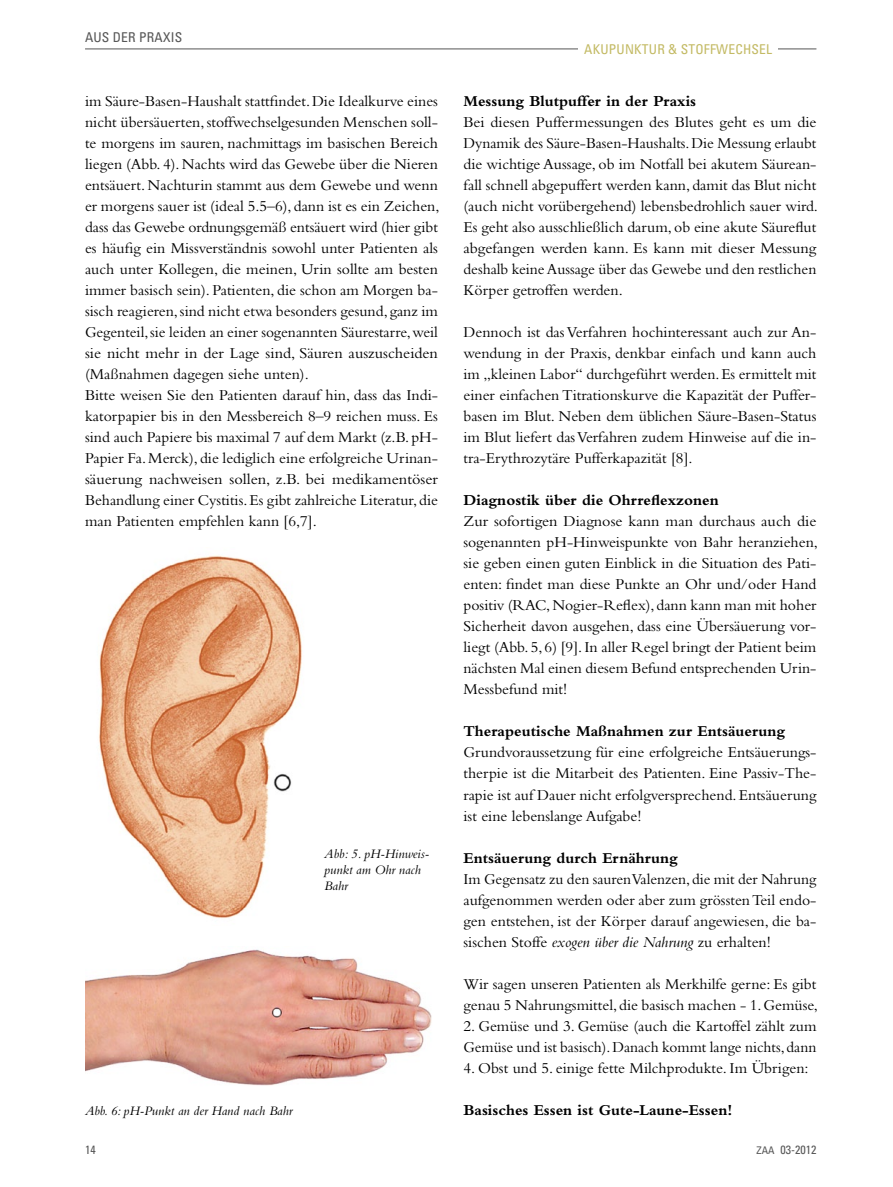
<style>
.page{position:relative;width:893px;height:1187px;background:#fff}
.page>*{position:absolute;margin:0;border:0;box-sizing:border-box;transform-origin:0 0}
.t1{font:15.75px/21px "Bembo";color:#000;text-align:justify}
.t2{font:700 15.75px "Bembo";color:#000}
.t3{font:italic 13.5px/16.2px "Bembo";color:#000}
.t4{font:condensed 13.5px "Univers LT";letter-spacing:.015em;color:#c3ba64}
.t5{font:condensed 13.5px "Univers LT";letter-spacing:.015em;color:#565656}
.t6{font:condensed 12px "Univers LT";color:#565656}
.s1{font-style:italic}
.s2{font-size:10.5px}
</style>
<div class="page">
<hr style="left:85px;top:49px;width:731px;height:1px;background:#565656">
<div style="left:578px;top:43px;width:200px;height:11px;background:#fff"></div>
<img style="left:99px;top:555px;width:203px;height:363px">
<img style="left:85px;top:949px;width:347px;height:137px">
<p class="t5" style="left:85px;top:28px;width:99px">AUS DER PRAXIS</p>
<p class="t4" style="left:584px;top:40px;width:189px">AKUPUNKTUR &amp; STOFFWECHSEL</p>
<p class="t1" style="left:85px;top:90px;width:356px;text-align:left">im Säure-Basen-Haushalt stattfindet. Die Idealkurve eines nicht übersäuerten, stoffwechselgesunden Menschen soll&shy;te morgens im sauren, nachmittags im basischen Bereich liegen (Abb. 4). Nachts wird das Gewebe über die Nieren entsäuert. Nachturin stammt aus dem Gewebe und wenn er morgens sauer ist (ideal 5.5–6), dann ist es ein Zeichen, dass das Gewebe ordnungsgemäß entsäuert wird (hier gibt es häufig ein Missverständnis sowohl unter Patienten als auch unter Kollegen, die meinen, Urin sollte am besten immer basisch sein). Patienten, die schon am Morgen ba&shy;sisch reagieren, sind nicht etwa besonders gesund, ganz im Gegenteil, sie leiden an einer sogenannten Säurestarre, weil sie nicht mehr in der Lage sind, Säuren auszuscheiden (Maßnahmen dagegen siehe unten).<br>Bitte weisen Sie den Patienten darauf hin, dass das Indi&shy;katorpapier bis in den Messbereich 8–9 reichen muss. Es sind auch Papiere bis maximal 7 auf dem Markt (z.B. pH-Papier Fa. Merck), die lediglich eine erfolgreiche Urinan&shy;säuerung nachweisen sollen, z.B. bei medikamentöser Behandlung einer Cystitis. Es gibt zahlreiche Literatur, die man Patienten empfehlen kann [6,7].</p>
<p class="t2" style="left:463px;top:92px;width:234px">Messung Blutpuffer in der Praxis</p>
<p class="t1" style="left:463px;top:111px;width:356px">Bei diesen Puffermessungen des Blutes geht es um die Dynamik des Säure-Basen-Haushalts. Die Messung erlaubt die wichtige Aussage, ob im Notfall bei akutem Säurean&shy;fall schnell abgepuffert werden kann, damit das Blut nicht (auch nicht vorübergehend) lebensbedrohlich sauer wird.<br>Es geht also ausschließlich darum, ob eine akute Säureflut abgefangen werden kann. Es kann mit dieser Messung deshalb keine Aussage über das Gewebe und den restlichen Körper getroffen werden.</p>
<p class="t1" style="left:463px;top:321px;width:354px">Dennoch ist das Verfahren hochinteressant auch zur An&shy;wendung in der Praxis, denkbar einfach und kann auch im „kleinen Labor“ durchgeführt werden. Es ermittelt mit einer einfachen Titrationskurve die Kapazität der Puffer&shy;basen im Blut. Neben dem üblichen Säure-Basen-Status im Blut liefert das Verfahren zudem Hinweise auf die in&shy;tra-Erythrozytäre Pufferkapazität [8].</p>
<p class="t2" style="left:463px;top:491px;width:257px">Diagnostik über die Ohrreflexzonen</p>
<p class="t1" style="left:463px;top:510px;width:356px">Zur sofortigen Diagnose kann man durchaus auch die sogenannten pH-Hinweispunkte von Bahr heranziehen, sie geben einen guten Einblick in die Situation des Pati&shy;enten: findet man diese Punkte an Ohr und/oder Hand positiv (RAC, Nogier-Reflex), dann kann man mit hoher Sicherheit davon ausgehen, dass eine Übersäuerung vor&shy;liegt (Abb. 5, 6) [9]. In aller Regel bringt der Patient beim nächsten Mal einen diesem Befund entsprechenden Urin-Messbefund mit!</p>
<p class="t2" style="left:463px;top:722px;width:323px">Therapeutische Maßnahmen zur Entsäuerung</p>
<p class="t1" style="left:463px;top:741px;width:354px">Grundvoraussetzung für eine erfolgreiche Entsäuerungs&shy;therpie ist die Mitarbeit des Patienten. Eine Passiv-The&shy;rapie ist auf Dauer nicht erfolgversprechend. Entsäuerung ist eine lebenslange Aufgabe!</p>
<p class="t2" style="left:463px;top:848px;width:216px">Entsäuerung durch Ernährung</p>
<p class="t1" style="left:463px;top:867px;width:354px">Im Gegensatz zu den sauren Valenzen, die mit der Nahrung aufgenommen werden oder aber zum grössten Teil endo&shy;gen entstehen, ist der Körper darauf angewiesen, die ba&shy;sischen Stoffe <span class="s1">exogen über die Nahrung</span> zu erhalten!</p>
<p class="t1" style="left:463px;top:972px;width:356px">Wir sagen unseren Patienten als Merkhilfe gerne: Es gibt genau 5 Nahrungsmittel, die basisch machen - 1. Gemüse,</p>
<p class="t1" style="left:463px;top:1014px;width:354px">2. Gemüse und 3. Gemüse (auch die Kartoffel zählt zum<br>Gemüse und ist basisch). Danach kommt lange nichts, dann</p>
<p class="t1" style="left:463px;top:1056px;width:347px">4. Obst und 5. einige fette Milchprodukte. Im Übrigen:</p>
<p class="t3" style="left:324px;top:845px;width:107px">Abb: 5. pH-Hinweis&shy;punkt am Ohr nach<br>Bahr</p>
<p class="t3" style="left:85px;top:1102px;width:209px">Abb. 6: pH-Punkt an der Hand nach Bahr</p>
<p class="t2" style="left:463px;top:1100px;width:270px">Basisches Essen ist Gute-Laune-Essen!</p>
<p class="t6" style="left:85px;top:1141px;width:12px">14</p>
<p class="t6" style="left:756px;top:1141px;width:62px"><span class="s2">ZAA</span> 03-2012</p>
</div>
